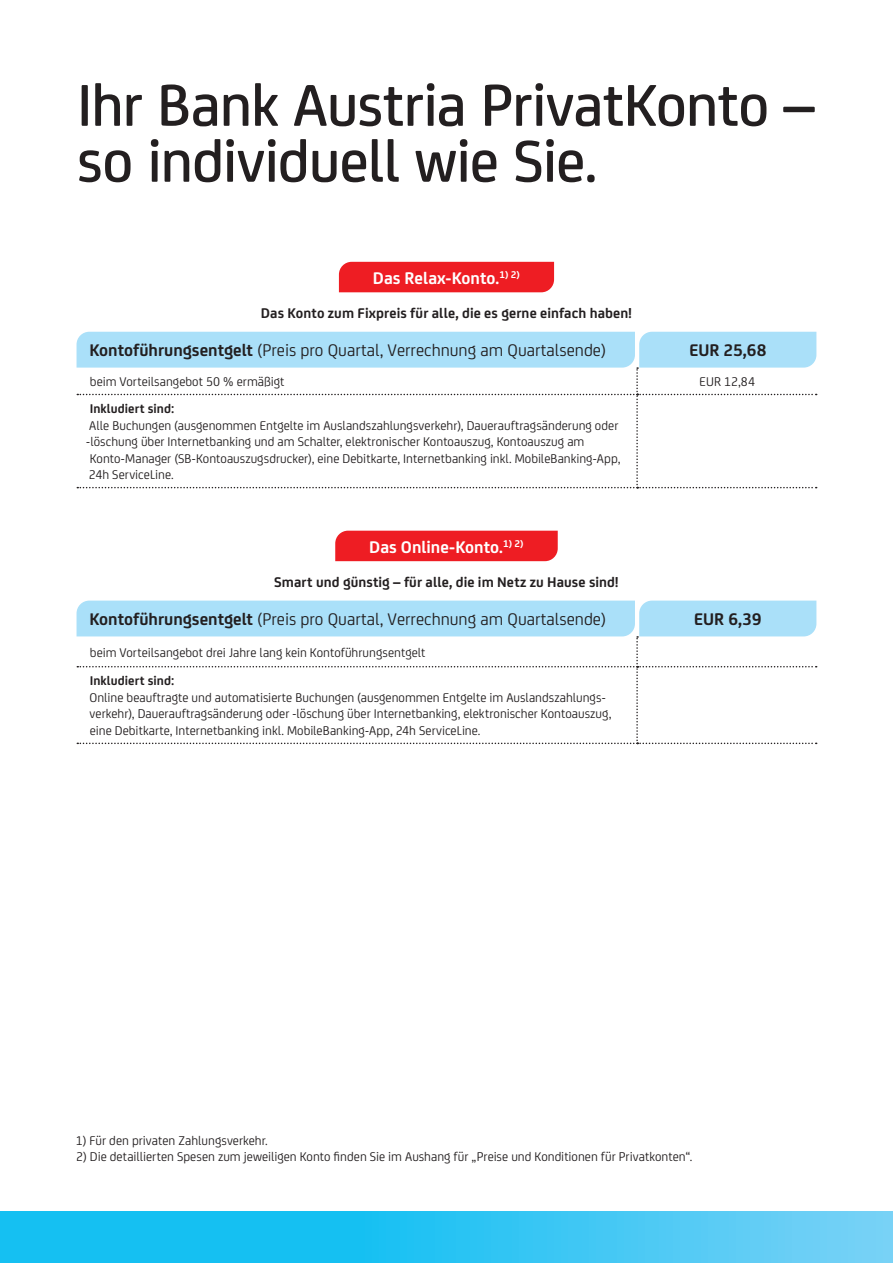
<style>
.page{position:relative;width:893px;height:1263px;background:#fff}
.page>*{position:absolute;margin:0;border:0;box-sizing:border-box;transform-origin:0 0}
.t1{font:500 63px/55.9px "Uni Credit";letter-spacing:-.015em;color:#231f20}
.t2{font:18px "Uni Credit";color:#231f20}
.t3{font:700 18px "Uni Credit";color:#fff}
.t4{font:700 18px "Uni Credit";color:#231f20}
.t5{font:700 15px "Uni Credit";letter-spacing:.005em;color:#231f20}
.t6{font:13.5px/16.5px "Uni Credit";color:#231f20}
.t7{font:700 13.5px "Uni Credit";letter-spacing:.005em;color:#231f20}
.s1{font-weight:700}
</style>
<div class="page">
<svg style="left:1px;top:1212px;width:892px;height:51px;background:#33c5f3"></svg>
<hr style="left:0;top:1212px;width:1px;height:51px;background:#15c0f2">
<div style="left:339px;top:262px;width:215px;height:30px;background:#ee1d23"></div>
<svg style="left:77px;top:332px;width:740px;height:156px"></svg>
<div style="left:335px;top:531px;width:223px;height:30px;background:#ee1d23"></div>
<svg style="left:77px;top:601px;width:740px;height:143px"></svg>
<h1 class="t1" style="left:77px;top:73px;width:740px">Ihr Bank Austria PrivatKonto – so individuell wie Sie.</h1>
<h2 class="t3" style="left:373px;top:264px;width:149px">Das Relax-Konto.<sup>1)</sup> <sup>2)</sup></h2>
<p class="t5" style="left:261px;top:302px;width:372px">Das Konto zum Fixpreis für alle, die es gerne einfach haben!</p>
<h2 class="t2" style="left:90px;top:337px;width:518px"><span class="s1">Kontoführungsentgelt</span> (Preis pro Quartal, Verrechnung am Quartalsende)</h2>
<h2 class="t4" style="left:689px;top:337px;width:79px">EUR 25,68</h2>
<p class="t6" style="left:90px;top:372px;width:196px">beim Vorteilsangebot 50 % ermäßigt</p>
<p class="t6" style="left:700px;top:372px;width:57px">EUR 12,84</p>
<p class="t7" style="left:90px;top:398px;width:86px">Inkludiert sind:</p>
<p class="t6" style="left:86px;top:416px;width:536px">Alle Buchungen (ausgenommen Entgelte im Auslandszahlungsverkehr), Dauerauftragsänderung oder -löschung über Internetbanking und am Schalter, elektronischer Kontoauszug, Kontoauszug am Konto-Manager (SB-Kontoauszugsdrucker), eine Debitkarte, Internetbanking inkl. MobileBanking-App, 24h ServiceLine.</p>
<h2 class="t3" style="left:369px;top:533px;width:156px">Das Online-Konto.<sup>1)</sup> <sup>2)</sup></h2>
<p class="t5" style="left:274px;top:571px;width:346px">Smart und günstig – für alle, die im Netz zu Hause sind!</p>
<h2 class="t2" style="left:90px;top:606px;width:518px"><span class="s1">Kontoführungsentgelt</span> (Preis pro Quartal, Verrechnung am Quartalsende)</h2>
<h2 class="t4" style="left:694px;top:605px;width:69px">EUR 6,39</h2>
<p class="t6" style="left:90px;top:643px;width:337px">beim Vorteilsangebot drei Jahre lang kein Kontoführungsentgelt</p>
<p class="t7" style="left:90px;top:671px;width:86px">Inkludiert sind:</p>
<p class="t6" style="left:90px;top:688px;width:523px">Online beauftragte und automatisierte Buchungen (ausgenommen Entgelte im Auslandszahlungs&shy;verkehr), Dauerauftragsänderung oder -löschung über Internetbanking, elektronischer Kontoauszug, eine Debitkarte, Internetbanking inkl. MobileBanking-App, 24h ServiceLine.</p>
<p class="t6" style="left:76px;top:1131px;width:194px">1) Für den privaten Zahlungsverkehr.</p>
<p class="t6" style="left:76px;top:1148px;width:618px">2) Die detaillierten Spesen zum jeweiligen Konto finden Sie im Aushang für „Preise und Konditionen für Privatkonten“.</p>
</div>
